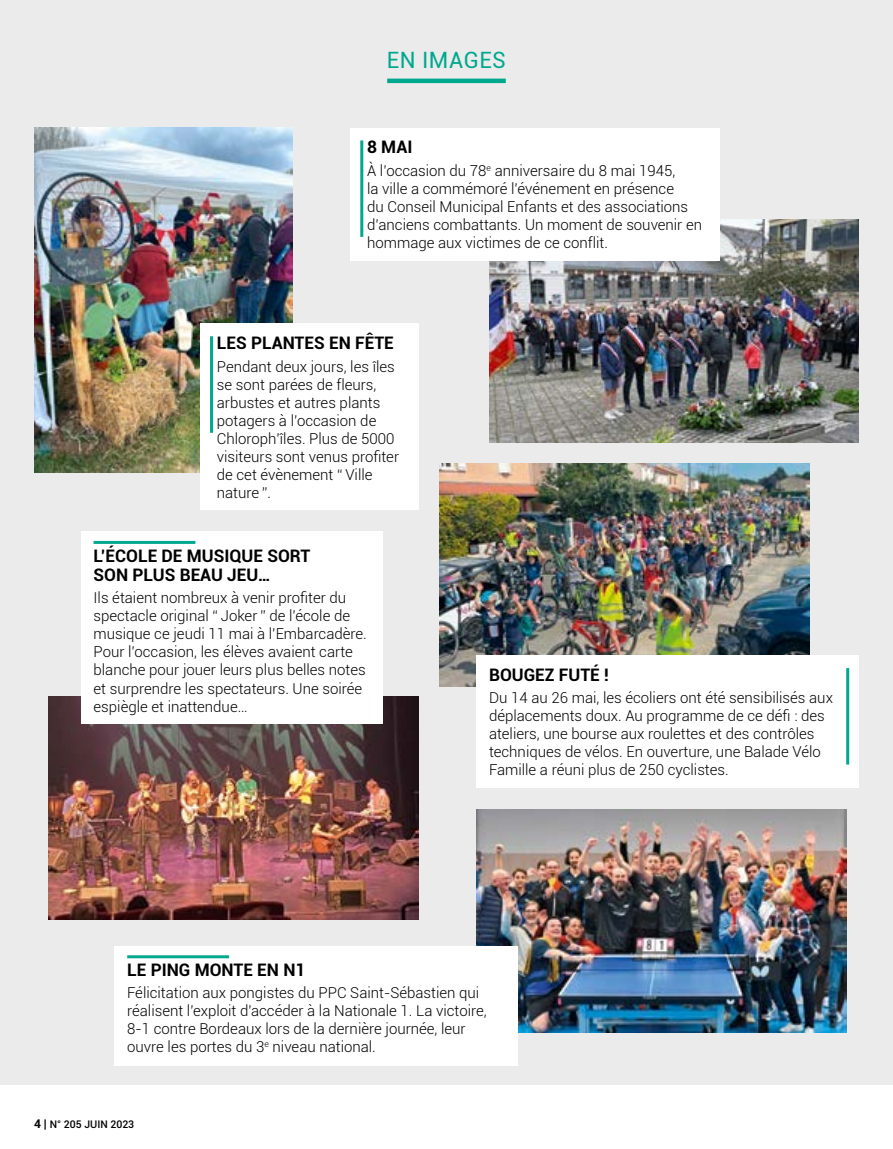
<style>
.page{position:relative;width:893px;height:1149px;background:#fff}
.page>*{position:absolute;margin:0;border:0;box-sizing:border-box;transform-origin:0 0}
.t1{font:22.5px "Roboto";letter-spacing:.02em;color:#00a88e}
.t2{font:700 17.25px/19.5px "Roboto";color:#000}
.t3{font:300 15px/18px "Roboto";color:#000}
.t4{font:500 10.5px "Roboto";color:#000}
.s1{font-weight:700;font-size:12px}
.s2{font-size:12px}
</style>
<div class="page">
<div style="left:0;top:0;width:893px;height:1084px;background:#ebebec"></div>
<hr style="left:387px;top:79px;width:119px;height:4px;background:#00a88e">
<img style="left:48px;top:696px;width:370px;height:222px">
<img style="left:476px;top:809px;width:370px;height:222px">
<img style="left:439px;top:463px;width:370px;height:223px">
<img style="left:489px;top:220px;width:370px;height:222px">
<img style="left:34px;top:128px;width:258px;height:344px">
<div style="left:200px;top:323px;width:218px;height:187px;background:#fff"></div>
<hr style="left:210px;top:336px;width:3px;height:96px;background:#00a88e">
<div style="left:350px;top:128px;width:370px;height:132px;background:#fff"></div>
<hr style="left:360px;top:140px;width:3px;height:97px;background:#00a88e">
<div style="left:81px;top:531px;width:302px;height:193px;background:#fff"></div>
<hr style="left:94px;top:540px;width:101px;height:3px;background:#00a88e">
<div style="left:114px;top:945px;width:404px;height:119px;background:#fff"></div>
<hr style="left:127px;top:954px;width:102px;height:3px;background:#00a88e">
<div style="left:476px;top:655px;width:383px;height:133px;background:#fff"></div>
<hr style="left:846px;top:668px;width:3px;height:96px;background:#00a88e">
<h1 class="t1" style="left:387px;top:44px;width:121px">EN IMAGES</h1>
<p class="t2" style="left:367px;top:137px;width:47px">8 MAI</p>
<p class="t3" style="left:367px;top:161px;width:337px">À l’occasion du 78<sup>e</sup> anniversaire du 8 mai 1945,<br>la ville a commémoré l’événement en présence<br>du Conseil Municipal Enfants et des associations d’anciens combattants. Un moment de souvenir en hommage aux victimes de ce conflit.</p>
<p class="t2" style="left:217px;top:332px;width:178px">LES PLANTES EN FÊTE</p>
<p class="t3" style="left:217px;top:356px;width:184px">Pendant deux jours, les îles se sont parées de fleurs, arbustes et autres plants potagers à l’occasion de<br>Chloroph’îles. Plus de 5000 visiteurs sont venus profiter de cet évènement “ Ville nature ”.</p>
<p class="t2" style="left:94px;top:545px;width:218px">L’ÉCOLE DE MUSIQUE SORT<br>SON PLUS BEAU JEU…</p>
<p class="t3" style="left:94px;top:588px;width:275px">Ils étaient nombreux à venir profiter du spectacle original “ Joker ” de l’école de musique ce jeudi 11 mai à l’Embarcadère.<br>Pour l’occasion, les élèves avaient carte blanche pour jouer leurs plus belles notes et surprendre les spectateurs. Une soirée espiègle et inattendue…</p>
<p class="t2" style="left:489px;top:664px;width:121px">BOUGEZ FUTÉ !</p>
<p class="t3" style="left:489px;top:688px;width:345px">Du 14 au 26 mai, les écoliers ont été sensibilisés aux déplacements doux. Au programme de ce défi : des ateliers, une bourse aux roulettes et des contrôles techniques de vélos. En ouverture, une Balade Vélo Famille a réuni plus de 250 cyclistes.</p>
<p class="t2" style="left:127px;top:959px;width:180px">LE PING MONTE EN N1</p>
<p class="t3" style="left:127px;top:983px;width:361px">Félicitation aux pongistes du PPC Saint-Sébastien qui réalisent l'exploit d'accéder à la Nationale 1. La victoire, 8-1 contre Bordeaux lors de la dernière journée, leur ouvre les portes du 3<sup>e</sup> niveau national.</p>
<p class="t4" style="left:34px;top:1116px;width:102px"><span class="s1">4</span> <span class="s2">|</span> N° 205 JUIN 2023</p>
</div>
